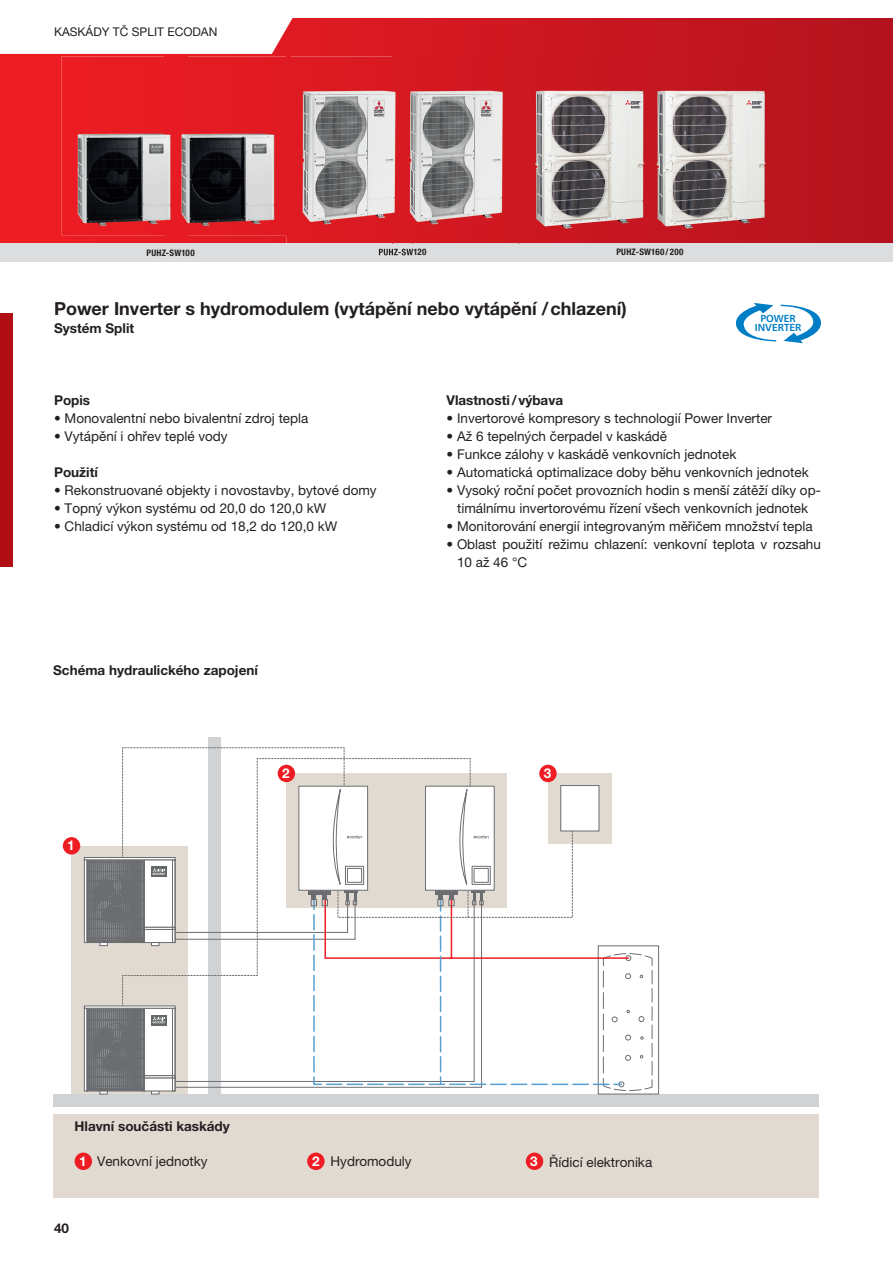
<style>
.page{position:relative;width:893px;height:1263px;background:#fff}
.page>*{position:absolute;margin:0;border:0;box-sizing:border-box;transform-origin:0 0}
.t1{font:700 18px "Helvetica Neue LT Pro";color:#231f20}
.t2{font:13.5px/18px "Helvetica Neue LT Pro";color:#231f20;text-align:center}
.t3{font:700 13.5px "Helvetica Neue LT Pro";color:#231f20}
.t4{font:700 13.5px "Helvetica Neue LT Pro";color:#fff}
.t5{font:12px "Helvetica Neue LT Pro";color:#231f20}
.t6{font:10.2px/9.1px "Humanist 777 BT Bold B";color:#007ec5;text-align:center}
.t7{font:700 condensed 9px "Helvetica Neue LT Pro";letter-spacing:.03em;color:#231f20}
.s1{font-weight:700;color:#fff}
</style>
<div class="page">
<svg style="left:0;top:18px;width:893px;height:225px;background:#ca1720"></svg>
<div style="left:0;top:243px;width:893px;height:18px;background:#dcdddf"></div>
<svg style="left:0;top:18px;width:300px;height:36px"></svg>
<img style="left:286px;top:57px;width:233px;height:199px">
<img style="left:412px;top:249px;width:14px;height:6px">
<img style="left:286px;top:243px;width:107px;height:1px">
<img style="left:393px;top:243px;width:19px;height:13px">
<img style="left:379px;top:249px;width:33px;height:6px">
<svg style="left:736px;top:303px;width:85px;height:40px"></svg>
<img style="left:519px;top:60px;width:264px;height:183px">
<img style="left:187px;top:57px;width:103px;height:178px">
<img style="left:61px;top:57px;width:103px;height:178px">
<img style="left:164px;top:57px;width:23px;height:178px">
<div style="left:0;top:314px;width:13px;height:253px;background:#b00d15"></div>
<div style="left:208px;top:737px;width:13px;height:361px;background:#d1d2d4"></div>
<div style="left:72px;top:846px;width:116px;height:255px;background:#e1dad1"></div>
<div style="left:63px;top:837px;width:17px;height:17px;background:#ee1d23;border-radius:50%"></div>
<div style="left:53px;top:1094px;width:766px;height:13px;background:#d1d2d4"></div>
<div style="left:53px;top:1114px;width:766px;height:83px;background:#e1dad1"></div>
<div style="left:75px;top:1152px;width:17px;height:18px;background:#ee1d23;border-radius:50%"></div>
<div style="left:307px;top:1152px;width:18px;height:18px;background:#ee1d23;border-radius:50%"></div>
<div style="left:526px;top:1152px;width:17px;height:18px;background:#ee1d23;border-radius:50%"></div>
<div style="left:84px;top:1008px;width:3px;height:83px;background:#fff;border:1px solid #6c6d70"></div>
<div style="left:84px;top:1005px;width:91px;height:3px;background:#fff;border:1px solid #6c6d70"></div>
<div style="left:84px;top:859px;width:3px;height:84px;background:#fff;border:1px solid #6c6d70"></div>
<svg style="left:85px;top:747px;width:574px;height:348px"></svg>
<div style="left:172px;top:859px;width:3px;height:84px;border:1px solid #6c6d70"></div>
<div style="left:84px;top:857px;width:91px;height:3px;background:#fff;border:1px solid #6c6d70"></div>
<p class="t5" style="left:54px;top:25px;width:165px">KASKÁDY TČ SPLIT ECODAN</p>
<p class="t7" style="left:146px;top:247px;width:50px">PUHZ-SW100</p>
<p class="t7" style="left:616px;top:247px;width:69px">PUHZ-SW160 / 200</p>
<h1 class="t1" style="left:54px;top:297px;width:574px">Power Inverter s hydromodulem (vytápění nebo vytápění / chlazení)</h1>
<p class="t3" style="left:54px;top:320px;width:82px">Systém Split</p>
<p class="t6" style="left:755px;top:314px;width:48px">POWER<br>INVERTER</p>
<p class="t3" style="left:54px;top:392px;width:38px">Popis</p>
<p class="t2" style="left:54px;top:409px;width:256px">• Monovalentní nebo bivalentní zdroj tepla</p>
<p class="t2" style="left:54px;top:427px;width:175px">• Vytápění i ohřev teplé vody</p>
<p class="t3" style="left:54px;top:464px;width:45px">Použití</p>
<p class="t2" style="left:54px;top:481px;width:324px">• Rekonstruované objekty i novostavby, bytové domy</p>
<p class="t2" style="left:54px;top:499px;width:274px">• Topný výkon systému od 20,0 do 120,0 kW</p>
<p class="t2" style="left:54px;top:517px;width:285px">• Chladicí výkon systému od 18,2 do 120,0 kW</p>
<p class="t3" style="left:53px;top:662px;width:206px">Schéma hydraulického zapojení</p>
<p class="t3" style="left:446px;top:392px;width:118px">Vlastnosti / výbava</p>
<p class="t2" style="left:446px;top:409px;width:327px">• Invertorové kompresory s technologií Power Inverter</p>
<p class="t2" style="left:446px;top:427px;width:222px">• Až 6 tepelných čerpadel v kaskádě</p>
<p class="t2" style="left:446px;top:445px;width:291px">• Funkce zálohy v kaskádě venkovních jednotek</p>
<p class="t2" style="left:446px;top:463px;width:364px">• Automatická optimalizace doby běhu venkovních jednotek</p>
<p class="t2" style="left:446px;top:481px;width:376px">• Vysoký roční počet provozních hodin s menší zátěží díky op&shy;timálnímu invertorovému řízení všech venkovních jednotek</p>
<p class="t2" style="left:446px;top:517px;width:368px">• Monitorování energií integrovaným měřičem množství tepla</p>
<p class="t2" style="left:457px;top:535px;width:365px;text-align:left;text-indent:-11px">• Oblast použití režimu chlazení: venkovní teplota v rozsahu<br>10 až 46 °C</p>
<p class="t4" style="left:67px;top:837px;width:9px">1</p>
<p class="t4" style="left:282px;top:764px;width:9px">2</p>
<p class="t4" style="left:544px;top:764px;width:9px">3</p>
<p class="t3" style="left:75px;top:1118px;width:157px">Hlavní součásti kaskády</p>
<p class="t2" style="left:79px;top:1152px;width:130px"><span class="s1">1</span> Venkovní jednotky</p>
<p class="t2" style="left:312px;top:1151px;width:101px"><span class="s1">2</span> Hydromoduly</p>
<p class="t2" style="left:530px;top:1153px;width:123px"><span class="s1">3</span> Řídicí elektronika</p>
<p class="t3" style="left:54px;top:1220px;width:17px">40</p>
</div>
